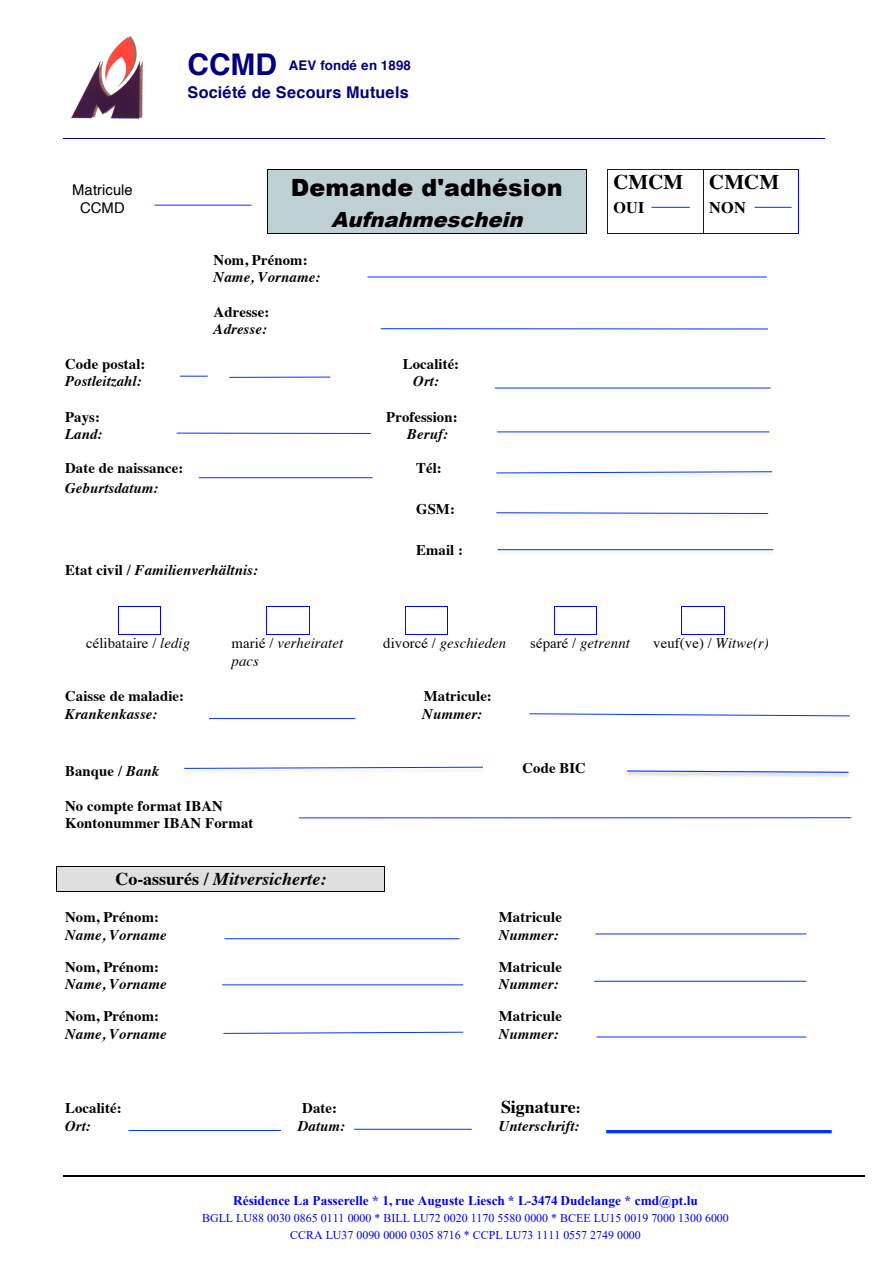
<style>
.page{position:relative;width:893px;height:1263px;background:#fff}
.page>*{position:absolute;margin:0;border:0;box-sizing:border-box;transform-origin:0 0}
.t1{font:700 29.85px "Helvetica";color:#000080}
.t2{font:900 23.7px "Arial";letter-spacing:.005em;color:#000}
.t3{font:italic 900 20.85px "Arial";color:#000}
.t4{font:700 20.85px "Times";letter-spacing:.005em;color:#000}
.t5{font:italic 700 18px "Times";color:#000}
.t6{font:700 18px "Times";color:#000}
.t7{font:700 16.2px "Helvetica";letter-spacing:.01em;color:#000080}
.t8{font:700 16.2px "Times";letter-spacing:.015em;color:#000}
.t9{font:700 14.7px/17.2px "Times";letter-spacing:.01em;color:#000}
.t10{font:italic 700 14.7px "Times";letter-spacing:.01em;color:#000}
.t11{font:italic 14.7px "Times";letter-spacing:.005em;color:#000}
.t12{font:14.7px "Times";letter-spacing:.005em;color:#000}
.t13{font:14.7px/18px "Helvetica";letter-spacing:.005em;color:#000;text-align:center}
.t14{font:700 13.35px "Times New Roman";color:#00f}
.t15{font:700 13.35px "Helvetica";letter-spacing:.01em;color:#000080}
.t16{font:11.85px/16.6px "Times New Roman";color:#00f;text-align:center}
.s1{font-style:normal}
.s2{font-style:italic}
.s3{font-size:14.7px}
</style>
<div class="page">
<hr style="left:63px;top:1176px;width:802px;height:1px;background:#000">
<hr style="left:63px;top:138px;width:761px;height:1px;background:#000080">
<div style="left:268px;top:170px;width:318px;height:63px;background:#bfd0d5"></div>
<hr style="left:267px;top:169px;width:319px;height:1px;background:#000">
<hr style="left:608px;top:169px;width:95px;height:1px;background:#00f">
<hr style="left:703px;top:169px;width:95px;height:1px;background:#00f">
<hr style="left:267px;top:170px;width:1px;height:63px;background:#000">
<hr style="left:267px;top:233px;width:319px;height:1px;background:#000">
<hr style="left:586px;top:170px;width:1px;height:63px;background:#000">
<hr style="left:607px;top:170px;width:1px;height:63px;background:#00f">
<hr style="left:608px;top:233px;width:95px;height:1px;background:#00f">
<hr style="left:703px;top:170px;width:1px;height:63px;background:#00f">
<hr style="left:703px;top:233px;width:95px;height:1px;background:#00f">
<hr style="left:798px;top:170px;width:1px;height:63px;background:#00f">
<hr style="left:118px;top:606px;width:43px;height:1px;background:#00f">
<hr style="left:267px;top:606px;width:42px;height:1px;background:#00f">
<hr style="left:405px;top:606px;width:42px;height:1px;background:#00f">
<hr style="left:554px;top:606px;width:43px;height:1px;background:#00f">
<hr style="left:682px;top:606px;width:42px;height:1px;background:#00f">
<svg style="left:118px;top:607px;width:1px;height:27px"></svg>
<hr style="left:118px;top:634px;width:43px;height:1px;background:#00f">
<hr style="left:267px;top:634px;width:42px;height:1px;background:#00f">
<svg style="left:309px;top:606px;width:1px;height:29px"></svg>
<svg style="left:405px;top:607px;width:1px;height:27px"></svg>
<hr style="left:405px;top:634px;width:42px;height:1px;background:#00f">
<svg style="left:447px;top:606px;width:1px;height:29px"></svg>
<svg style="left:554px;top:607px;width:1px;height:27px"></svg>
<hr style="left:554px;top:634px;width:43px;height:1px;background:#00f">
<svg style="left:681px;top:606px;width:1px;height:29px"></svg>
<hr style="left:682px;top:634px;width:42px;height:1px;background:#00f">
<svg style="left:724px;top:606px;width:1px;height:29px"></svg>
<div style="left:57px;top:867px;width:327px;height:24px;background:#dfdfdf"></div>
<hr style="left:57px;top:867px;width:327px;height:1px;background:#000">
<hr style="left:57px;top:891px;width:327px;height:1px;background:#000">
<svg style="left:384px;top:867px;width:1px;height:25px"></svg>
<img style="left:71px;top:36px;width:72px;height:83px">
<hr style="left:381px;top:328px;width:387px;height:1px;background:#0433ff">
<svg style="left:180px;top:376px;width:28px;height:1px"></svg>
<hr style="left:229px;top:377px;width:101px;height:1px;background:#0433ff">
<hr style="left:495px;top:388px;width:275px;height:1px;background:#0433ff">
<hr style="left:177px;top:433px;width:194px;height:1px;background:#0433ff">
<hr style="left:497px;top:432px;width:272px;height:1px;background:#0433ff">
<hr style="left:199px;top:477px;width:174px;height:1px;background:#0433ff">
<hr style="left:154px;top:205px;width:98px;height:1px;background:#0433ff">
<hr style="left:651px;top:207px;width:39px;height:1px;background:#0433ff">
<hr style="left:754px;top:207px;width:38px;height:1px;background:#0433ff">
<hr style="left:209px;top:718px;width:146px;height:1px;background:#0433ff">
<svg style="left:529px;top:713px;width:321px;height:3px"></svg>
<hr style="left:299px;top:817px;width:552px;height:1px;background:#0433ff">
<hr style="left:225px;top:938px;width:235px;height:1px;background:#0433ff">
<hr style="left:222px;top:984px;width:241px;height:1px;background:#0433ff">
<svg style="left:223px;top:1032px;width:241px;height:2px"></svg>
<hr style="left:595px;top:934px;width:211px;height:1px;background:#0433ff">
<hr style="left:594px;top:981px;width:212px;height:1px;background:#0433ff">
<hr style="left:597px;top:1037px;width:209px;height:1px;background:#0433ff">
<hr style="left:129px;top:1130px;width:152px;height:1px;background:#0433ff">
<hr style="left:354px;top:1129px;width:118px;height:1px;background:#0433ff">
<hr style="left:606px;top:1130px;width:226px;height:3px;background:#0433ff">
<hr style="left:367px;top:277px;width:400px;height:1px;background:#0433ff">
<svg style="left:184px;top:767px;width:299px;height:2px"></svg>
<svg style="left:626px;top:770px;width:223px;height:3px"></svg>
<img style="left:496px;top:473px;width:95px;height:1px">
<svg style="left:496px;top:471px;width:277px;height:2px"></svg>
<svg style="left:496px;top:512px;width:272px;height:2px"></svg>
<img style="left:497px;top:549px;width:277px;height:2px">
<hr style="left:497px;top:549px;width:276px;height:1px;background:#0433ff">
<h1 class="t1" style="left:188px;top:52px;width:91px">CCMD</h1>
<p class="t15" style="left:289px;top:60px;width:124px">AEV fondé en 1898</p>
<p class="t7" style="left:188px;top:85px;width:223px">Société de Secours Mutuels</p>
<p class="t13" style="left:72px;top:182px;width:62px">Matricule<br>CCMD</p>
<h2 class="t2" style="left:291px;top:170px;width:273px">Demande d'adhésion</h2>
<h3 class="t3" style="left:331px;top:204px;width:199px">Aufnahmeschein</h3>
<p class="t9" style="left:214px;top:253px;width:96px">Nom, Prénom:</p>
<p class="t10" style="left:214px;top:271px;width:108px">Name, Vorname:</p>
<p class="t9" style="left:214px;top:304px;width:57px">Adresse:</p>
<p class="t10" style="left:214px;top:323px;width:55px">Adresse:</p>
<p class="t9" style="left:65px;top:356px;width:82px">Code postal:</p>
<p class="t9" style="left:403px;top:356px;width:58px">Localité:</p>
<p class="t10" style="left:65px;top:375px;width:78px">Postleitzahl:</p>
<p class="t10" style="left:413px;top:375px;width:27px">Ort:</p>
<p class="t9" style="left:65px;top:409px;width:36px">Pays:</p>
<p class="t9" style="left:386px;top:409px;width:73px">Profession:</p>
<p class="t10" style="left:65px;top:428px;width:39px">Land:</p>
<p class="t10" style="left:407px;top:428px;width:42px">Beruf:</p>
<p class="t9" style="left:65px;top:461px;width:120px">Date de naissance:</p>
<p class="t9" style="left:416px;top:461px;width:27px">Tél:</p>
<p class="t10" style="left:65px;top:482px;width:95px">Geburtsdatum:</p>
<p class="t9" style="left:416px;top:501px;width:40px">GSM:</p>
<p class="t9" style="left:416px;top:542px;width:49px">Email :</p>
<p class="t10" style="left:65px;top:563px;width:194px"><span class="s1">Etat civil /</span> Familienverhältnis:</p>
<h3 class="t4" style="left:613px;top:173px;width:71px">CMCM</h3>
<p class="t8" style="left:613px;top:201px;width:33px">OUI</p>
<h3 class="t4" style="left:709px;top:173px;width:71px">CMCM</h3>
<p class="t8" style="left:709px;top:201px;width:38px">NON</p>
<p class="t12" style="left:86px;top:637px;width:105px">célibataire / <span class="s2">ledig</span></p>
<p class="t11" style="left:232px;top:637px;width:113px"><span class="s1">marié /</span> verheiratet</p>
<p class="t11" style="left:383px;top:637px;width:125px"><span class="s1">divorcé /</span> geschieden</p>
<p class="t11" style="left:530px;top:637px;width:101px"><span class="s1">séparé /</span> getrennt</p>
<p class="t12" style="left:653px;top:637px;width:117px">veuf(ve) / <span class="s2">Witwe(r)</span></p>
<p class="t11" style="left:232px;top:655px;width:29px">pacs</p>
<p class="t9" style="left:65px;top:689px;width:121px">Caisse de maladie:</p>
<p class="t9" style="left:424px;top:689px;width:70px">Matricule:</p>
<p class="t10" style="left:65px;top:708px;width:94px">Krankenkasse:</p>
<p class="t10" style="left:422px;top:708px;width:61px">Nummer:</p>
<p class="t9" style="left:65px;top:763px;width:96px">Banque / <span class="s2">Bank</span></p>
<p class="t9" style="left:522px;top:761px;width:65px">Code BIC</p>
<p class="t9" style="left:65px;top:798px;width:190px">No compte format IBAN<br>Kontonummer IBAN Format</p>
<p class="t5" style="left:116px;top:871px;width:212px"><span class="s1">Co-assurés /</span> Mitversicherte:</p>
<p class="t9" style="left:65px;top:910px;width:96px">Nom, Prénom:</p>
<p class="t9" style="left:499px;top:910px;width:65px">Matricule</p>
<p class="t10" style="left:65px;top:929px;width:103px">Name, Vorname</p>
<p class="t10" style="left:499px;top:929px;width:61px">Nummer:</p>
<p class="t9" style="left:65px;top:959px;width:96px">Nom, Prénom:</p>
<p class="t9" style="left:499px;top:959px;width:65px">Matricule</p>
<p class="t10" style="left:65px;top:978px;width:103px">Name, Vorname</p>
<p class="t10" style="left:499px;top:978px;width:61px">Nummer:</p>
<p class="t9" style="left:65px;top:1009px;width:96px">Nom, Prénom:</p>
<p class="t9" style="left:499px;top:1009px;width:65px">Matricule</p>
<p class="t10" style="left:65px;top:1028px;width:103px">Name, Vorname</p>
<p class="t10" style="left:499px;top:1028px;width:61px">Nummer:</p>
<p class="t9" style="left:65px;top:1100px;width:58px">Localité:</p>
<p class="t9" style="left:302px;top:1100px;width:36px">Date:</p>
<p class="t6" style="left:501px;top:1099px;width:81px">Signature<span class="s3">:</span></p>
<p class="t10" style="left:65px;top:1120px;width:27px">Ort:</p>
<p class="t10" style="left:298px;top:1120px;width:49px">Datum:</p>
<p class="t10" style="left:499px;top:1120px;width:82px">Unterschrift:</p>
<p class="t14" style="left:233px;top:1190px;width:466px">Résidence La Passerelle * 1, rue Auguste Liesch * L-3474 Dudelange * cmd@pt.lu</p>
<p class="t16" style="left:202px;top:1209px;width:528px">BGLL LU88 0030 0865 0111 0000 * BILL LU72 0020 1170 5580 0000 * BCEE LU15 0019 7000 1300 6000<br>CCRA LU37 0090 0000 0305 8716 * CCPL LU73 1111 0557 2749 0000</p>
</div>
